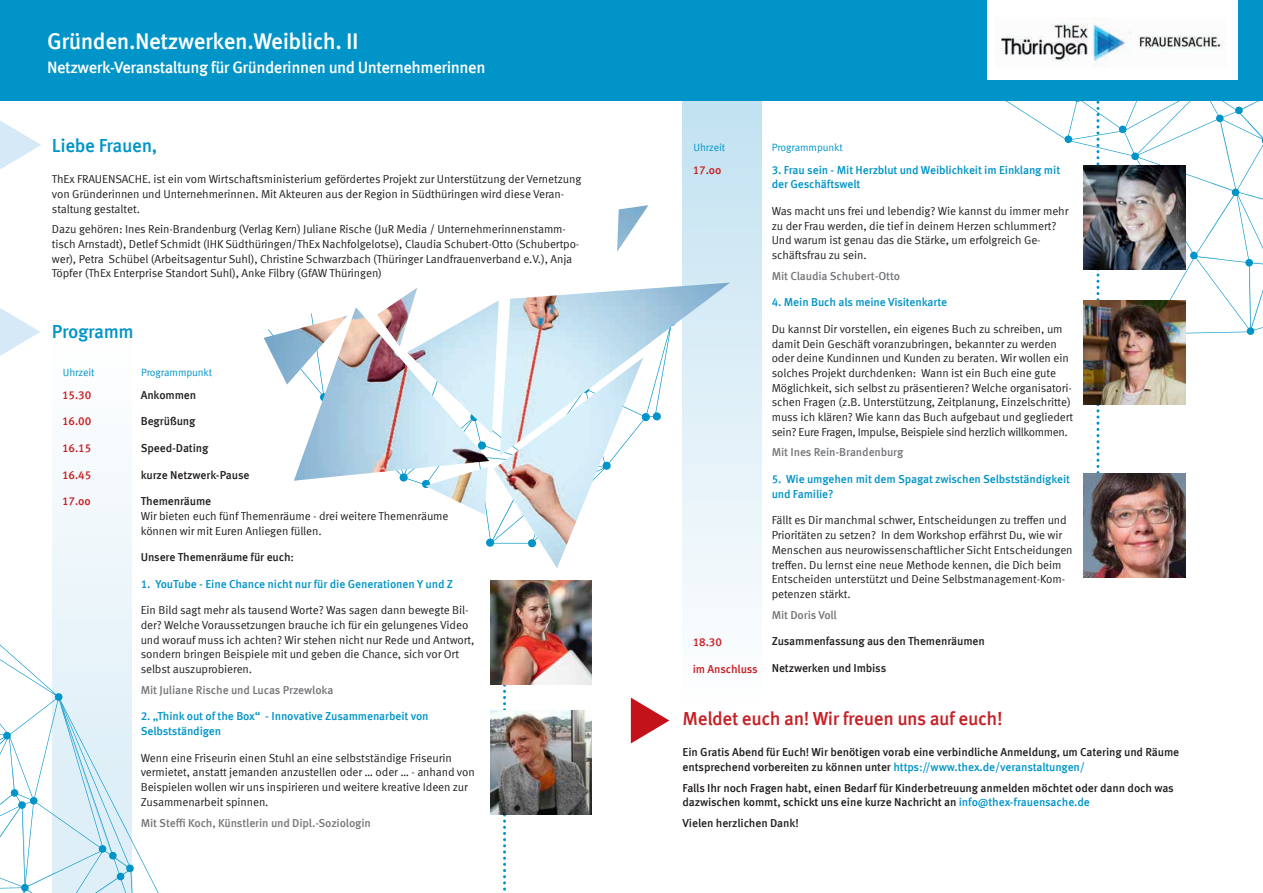
<style>
.page{position:relative;width:1263px;height:893px;background:#fff}
.page>*{position:absolute;margin:0;border:0;box-sizing:border-box;transform-origin:0 0}
.t1{font:500 22.8px "Meta Offc";letter-spacing:-.02em;color:#fff}
.t2{font:500 18.9px "Meta Offc";letter-spacing:-.02em;color:#c72025}
.t3{font:500 18.9px "Meta Offc";letter-spacing:-.02em;color:#0094c8}
.t4{font:500 16.5px "Meta Offc";letter-spacing:-.03em;color:#fff}
.t5{font:11.55px/14.7px "Meta Offc Norm";letter-spacing:-.01em;color:#231f20}
.t6{font:500 11.55px/14.7px "Meta Offc";letter-spacing:-.01em;color:#231f20}
.t7{font:500 11.55px/14.7px "Meta Offc";letter-spacing:-.01em;color:#0094c8}
.t8{font:500 11.55px "Meta Offc";letter-spacing:-.01em;color:#76787b}
.t9{font:500 11.55px "Meta Offc";letter-spacing:-.01em;color:#c72025}
.t10{font:10.5px "Meta Offc Norm";letter-spacing:-.01em;color:#0094c8}
.s1{color:#0094c8}
</style>
<div class="page">
<div style="left:683px;top:81px;width:79px;height:624px;background:linear-gradient(to bottom,#c0e1f0,#fefefe)"></div>
<div style="left:52px;top:343px;width:79px;height:550px;background:#f3f9fc"></div>
<div style="left:0;top:0;width:1263px;height:101px;background:#0094c8"></div>
<svg style="left:0;top:120px;width:41px;height:49px"></svg>
<svg style="left:0;top:308px;width:40px;height:48px"></svg>
<svg style="left:503px;top:685px;width:3px;height:206px"></svg>
<img style="left:490px;top:580px;width:102px;height:105px">
<img style="left:490px;top:711px;width:102px;height:104px">
<svg style="left:987px;top:0;width:276px;height:567px"></svg>
<img style="left:1084px;top:166px;width:101px;height:104px">
<img style="left:1084px;top:300px;width:101px;height:104px">
<img style="left:1084px;top:473px;width:101px;height:104px">
<svg style="left:0;top:644px;width:159px;height:249px"></svg>
<svg style="left:631px;top:698px;width:38px;height:45px"></svg>
<img style="left:658px;top:283px;width:72px;height:173px">
<img style="left:544px;top:548px;width:22px;height:20px">
<svg style="left:294px;top:288px;width:382px;height:260px"></svg>
<img style="left:377px;top:288px;width:40px;height:58px">
<img style="left:264px;top:316px;width:83px;height:69px">
<img style="left:617px;top:205px;width:31px;height:47px">
<h1 class="t1" style="left:47px;top:28px;width:313px">Gründen.Netzwerken.Weiblich. II</h1>
<h3 class="t4" style="left:47px;top:57px;width:440px">Netzwerk-Veranstaltung für Gründerinnen und Unternehmerinnen</h3>
<h2 class="t3" style="left:52px;top:135px;width:107px">Liebe Frauen,</h2>
<p class="t5" style="left:52px;top:172px;width:531px">ThEx FRAUENSACHE. ist ein vom Wirtschaftsministerium gefördertes Projekt zur Unterstützung der Vernetzung von Gründerinnen und Unternehmerinnen. Mit Akteuren aus der Region in Südthüringen wird diese Veran&shy;staltung gestaltet.</p>
<p class="t5" style="left:52px;top:222px;width:529px">Dazu gehören: Ines Rein-Brandenburg (Verlag Kern) Juliane Rische (JuR Media / Unternehmerinnenstamm&shy;tisch Arnstadt), Detlef Schmidt (IHK Südthüringen/ThEx Nachfolgelotse), Claudia Schubert-Otto (Schubertpo&shy;wer), Petra Schübel (Arbeitsagentur Suhl), Christine Schwarzbach (Thüringer Landfrauenverband e.V.), Anja Töpfer (ThEx Enterprise Standort Suhl), Anke Filbry (GfAW Thüringen)</p>
<h2 class="t3" style="left:52px;top:321px;width:83px">Programm</h2>
<p class="t10" style="left:63px;top:366px;width:33px">Uhrzeit</p>
<p class="t10" style="left:141px;top:366px;width:73px">Programmpunkt</p>
<p class="t9" style="left:62px;top:388px;width:31px">15.30</p>
<p class="t9" style="left:62px;top:415px;width:31px">16.00</p>
<p class="t9" style="left:62px;top:441px;width:31px">16.15</p>
<p class="t9" style="left:62px;top:468px;width:31px">16.45</p>
<p class="t9" style="left:62px;top:494px;width:30px">17.oo</p>
<p class="t6" style="left:141px;top:388px;width:57px">Ankommen</p>
<p class="t6" style="left:141px;top:414px;width:56px">Begrüßung</p>
<p class="t6" style="left:141px;top:441px;width:69px">Speed-Dating</p>
<p class="t6" style="left:141px;top:468px;width:110px">kurze Netzwerk-Pause</p>
<p class="t6" style="left:141px;top:494px;width:72px">Themenräume</p>
<p class="t5" style="left:141px;top:509px;width:309px">Wir bieten euch fünf Themenräume - drei weitere Themenräume können wir mit Euren Anliegen füllen.</p>
<p class="t6" style="left:141px;top:550px;width:155px">Unsere Themenräume für euch:</p>
<p class="t7" style="left:141px;top:577px;width:314px">1. YouTube - Eine Chance nicht nur für die Generationen Y und Z</p>
<p class="t5" style="left:141px;top:603px;width:335px">Ein Bild sagt mehr als tausend Worte? Was sagen dann bewegte Bil&shy;der? Welche Voraussetzungen brauche ich für ein gelungenes Video und worauf muss ich achten? Wir stehen nicht nur Rede und Antwort, sondern bringen Beispiele mit und geben die Chance, sich vor Ort selbst auszuprobieren.</p>
<p class="t8" style="left:141px;top:683px;width:194px">Mit Juliane Rische und Lucas Przewloka</p>
<p class="t7" style="left:141px;top:709px;width:289px">2. „Think out of the Box“ - Innovative Zusammenarbeit von<br>Selbstständigen</p>
<p class="t5" style="left:141px;top:751px;width:336px">Wenn eine Friseurin einen Stuhl an eine selbstständige Friseurin vermietet, anstatt jemanden anzustellen oder … oder … - anhand von Beispielen wollen wir uns inspirieren und weitere kreative Ideen zur Zusammenarbeit spinnen.</p>
<p class="t8" style="left:141px;top:816px;width:232px">Mit Steffi Koch, Künstlerin und Dipl.-Soziologin</p>
<p class="t10" style="left:693px;top:141px;width:33px">Uhrzeit</p>
<p class="t10" style="left:772px;top:141px;width:73px">Programmpunkt</p>
<p class="t9" style="left:693px;top:163px;width:30px">17.oo</p>
<p class="t9" style="left:693px;top:635px;width:31px">18.30</p>
<p class="t9" style="left:693px;top:662px;width:67px">im Anschluss</p>
<p class="t7" style="left:772px;top:163px;width:290px">3. Frau sein - Mit Herzblut und Weiblichkeit im Einklang mit der Geschäftswelt</p>
<p class="t5" style="left:772px;top:204px;width:298px">Was macht uns frei und lebendig? Wie kannst du immer mehr zu der Frau werden, die tief in deinem Herzen schlummert?<br>Und warum ist genau das die Stärke, um erfolgreich Ge&shy;schäftsfrau zu sein.</p>
<p class="t8" style="left:772px;top:269px;width:130px">Mit Claudia Schubert-Otto</p>
<p class="t7" style="left:772px;top:295px;width:177px">4. Mein Buch als meine Visitenkarte</p>
<p class="t5" style="left:772px;top:322px;width:303px">Du kannst Dir vorstellen, ein eigenes Buch zu schreiben, um damit Dein Geschäft voranzubringen, bekannter zu werden oder deine Kundinnen und Kunden zu beraten. Wir wollen ein solches Projekt durchdenken: Wann ist ein Buch eine gute Möglichkeit, sich selbst zu präsentieren? Welche organisatori&shy;schen Fragen (z.B. Unterstützung, Zeitplanung, Einzelschritte) muss ich klären? Wie kann das Buch aufgebaut und gegliedert sein? Eure Fragen, Impulse, Beispiele sind herzlich willkommen.</p>
<p class="t8" style="left:772px;top:446px;width:133px">Mit Ines Rein-Brandenburg</p>
<p class="t7" style="left:772px;top:472px;width:300px">5. Wie umgehen mit dem Spagat zwischen Selbstständigkeit und Familie?</p>
<p class="t5" style="left:772px;top:513px;width:302px">Fällt es Dir manchmal schwer, Entscheidungen zu treffen und Prioritäten zu setzen? In dem Workshop erfährst Du, wie wir Menschen aus neurowissenschaftlicher Sicht Entscheidungen treffen. Du lernst eine neue Methode kennen, die Dich beim Entscheiden unterstützt und Deine Selbstmanagement-Kom&shy;petenzen stärkt.</p>
<p class="t8" style="left:772px;top:608px;width:67px">Mit Doris Voll</p>
<p class="t6" style="left:772px;top:634px;width:215px">Zusammenfassung aus den Themenräumen</p>
<p class="t6" style="left:772px;top:661px;width:116px">Netzwerken und Imbiss</p>
<h2 class="t2" style="left:683px;top:708px;width:321px">Meldet euch an! Wir freuen uns auf euch!</h2>
<p class="t6" style="left:683px;top:745px;width:498px">Ein Gratis Abend für Euch! Wir benötigen vorab eine verbindliche Anmeldung, um Catering und Räume entsprechend vorbereiten zu können unter <span class="s1">https://www.thex.de/veranstaltungen/</span></p>
<p class="t6" style="left:683px;top:781px;width:493px">Falls Ihr noch Fragen habt, einen Bedarf für Kinderbetreuung anmelden möchtet oder dann doch was dazwischen kommt, schickt uns eine kurze Nachricht an <span class="s1">info@thex-frauensache.de</span></p>
<p class="t6" style="left:683px;top:816px;width:118px">Vielen herzlichen Dank!</p>
</div>
